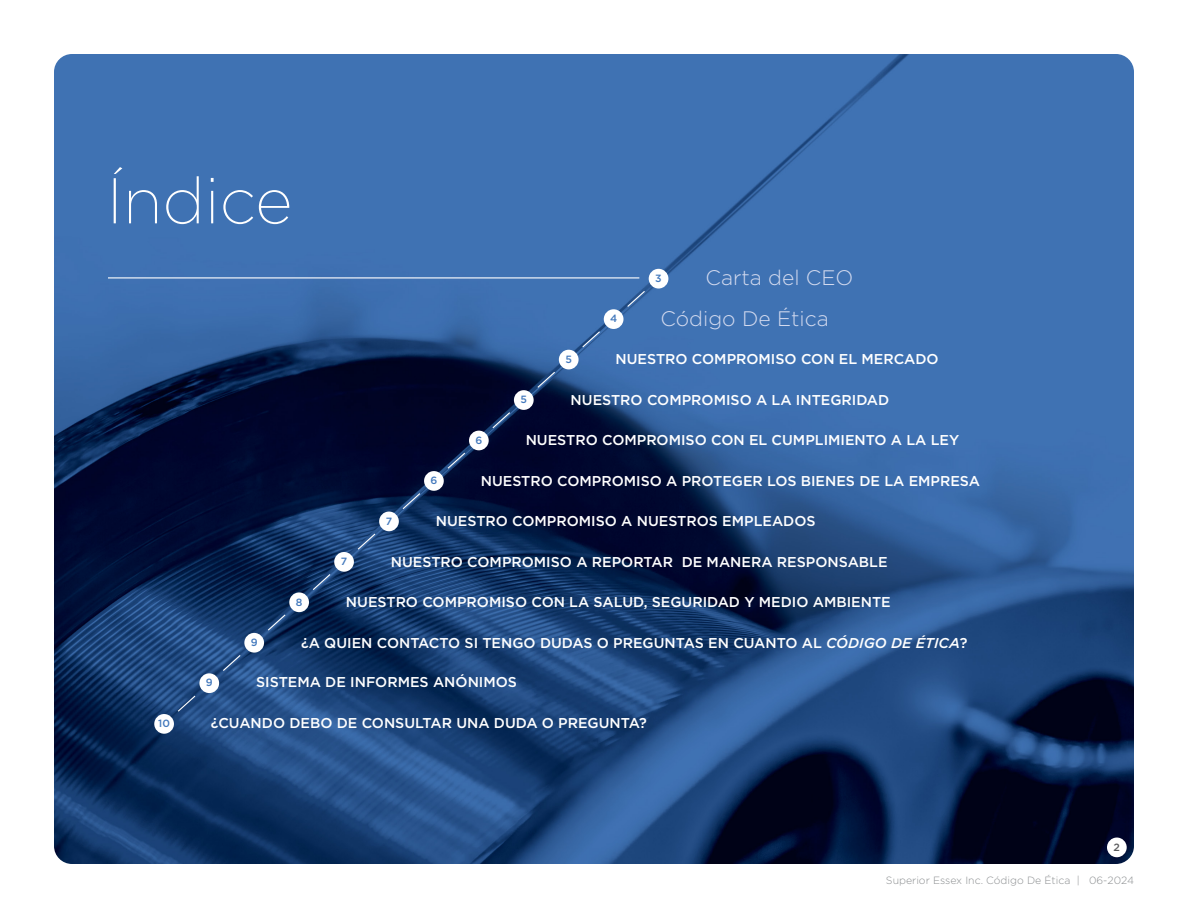
<style>
.page{position:relative;width:1188px;height:918px;background:#fff}
.page>*{position:absolute;margin:0;border:0;box-sizing:border-box;transform-origin:0 0}
.t1{font:200 64.5px "Gotham";color:#fff}
.t2{font:300 21px/40.5px "Gotham";color:#d3daef}
.t3{font:500 14.25px "Gotham";color:#fff}
.t4{font:300 10.5px "Gotham";color:#8b8e90}
.t5{font:500 10.5px "Gotham";color:#4278bc}
.t6{font:500 10.5px "Gotham";color:#58595b}
.s1{font-style:italic}
</style>
<div class="page">
<img style="left:54px;top:54px;width:1080px;height:810px">
<svg style="left:177px;top:694px;width:20px;height:19px"></svg>
<div style="left:154px;top:714px;width:20px;height:20px;background:#fff;border-radius:50%"></div>
<hr style="left:108px;top:277px;width:531px;height:1px;background:#fff">
<svg style="left:222px;top:654px;width:20px;height:18px"></svg>
<svg style="left:267px;top:613px;width:20px;height:19px"></svg>
<svg style="left:312px;top:573px;width:20px;height:18px"></svg>
<svg style="left:357px;top:532px;width:20px;height:19px"></svg>
<svg style="left:401px;top:492px;width:20px;height:18px"></svg>
<svg style="left:446px;top:452px;width:20px;height:18px"></svg>
<svg style="left:491px;top:411px;width:20px;height:18px"></svg>
<svg style="left:536px;top:371px;width:20px;height:18px"></svg>
<svg style="left:581px;top:330px;width:20px;height:19px"></svg>
<svg style="left:626px;top:290px;width:20px;height:18px"></svg>
<div style="left:649px;top:269px;width:19px;height:20px;background:#fff;border-radius:50%"></div>
<div style="left:604px;top:309px;width:19px;height:20px;background:#fff;border-radius:50%"></div>
<div style="left:559px;top:350px;width:20px;height:19px;background:#fff;border-radius:50%"></div>
<div style="left:514px;top:390px;width:20px;height:20px;background:#fff;border-radius:50%"></div>
<div style="left:469px;top:431px;width:20px;height:19px;background:#fff;border-radius:50%"></div>
<div style="left:424px;top:471px;width:20px;height:20px;background:#fff;border-radius:50%"></div>
<div style="left:379px;top:512px;width:20px;height:19px;background:#fff;border-radius:50%"></div>
<div style="left:334px;top:552px;width:20px;height:20px;background:#fff;border-radius:50%"></div>
<div style="left:289px;top:592px;width:20px;height:20px;background:#fff;border-radius:50%"></div>
<div style="left:244px;top:633px;width:20px;height:20px;background:#fff;border-radius:50%"></div>
<div style="left:199px;top:673px;width:20px;height:20px;background:#fff;border-radius:50%"></div>
<div style="left:1107px;top:838px;width:20px;height:19px;background:#fff;border-radius:50%"></div>
<h1 class="t1" style="left:106px;top:160px;width:188px">Índice</h1>
<p class="t5" style="left:296px;top:595px;width:8px">8</p>
<h2 class="t2" style="left:660px;top:257px;width:194px;text-indent:45px">Carta del CEO<br>Código De Ética</h2>
<p class="t3" style="left:616px;top:350px;width:325px">NUESTRO COMPROMISO CON EL MERCADO</p>
<p class="t3" style="left:571px;top:390px;width:320px">NUESTRO COMPROMISO A LA INTEGRIDAD</p>
<p class="t3" style="left:526px;top:431px;width:435px">NUESTRO COMPROMISO CON EL CUMPLIMIENTO A LA LEY</p>
<p class="t3" style="left:481px;top:471px;width:501px">NUESTRO COMPROMISO A PROTEGER LOS BIENES DE LA EMPRESA</p>
<p class="t3" style="left:436px;top:512px;width:381px">NUESTRO COMPROMISO A NUESTROS EMPLEADOS</p>
<p class="t3" style="left:391px;top:552px;width:498px">NUESTRO COMPROMISO A REPORTAR DE MANERA RESPONSABLE</p>
<p class="t3" style="left:346px;top:593px;width:546px">NUESTRO COMPROMISO CON LA SALUD, SEGURIDAD Y MEDIO AMBIENTE</p>
<p class="t5" style="left:655px;top:271px;width:8px">3</p>
<p class="t5" style="left:610px;top:312px;width:9px">4</p>
<p class="t5" style="left:565px;top:352px;width:8px">5</p>
<p class="t5" style="left:521px;top:393px;width:8px">5</p>
<p class="t5" style="left:475px;top:433px;width:8px">6</p>
<p class="t5" style="left:430px;top:474px;width:8px">6</p>
<p class="t5" style="left:386px;top:514px;width:8px">7</p>
<p class="t5" style="left:341px;top:555px;width:8px">7</p>
<p class="t5" style="left:206px;top:676px;width:8px">9</p>
<p class="t5" style="left:251px;top:635px;width:8px">9</p>
<p class="t3" style="left:301px;top:633px;width:668px">¿A QUIEN CONTACTO SI TENGO DUDAS O PREGUNTAS EN CUANTO AL <span class="s1">CÓDIGO DE ÉTICA</span>?</p>
<p class="t3" style="left:256px;top:673px;width:262px">SISTEMA DE INFORMES ANÓNIMOS</p>
<p class="t5" style="left:158px;top:717px;width:13px">10</p>
<p class="t3" style="left:211px;top:714px;width:437px">¿CUANDO DEBO DE CONSULTAR UNA DUDA O PREGUNTA?</p>
<p class="t6" style="left:1114px;top:840px;width:8px">2</p>
<p class="t4" style="left:886px;top:873px;width:250px">Superior Essex Inc. Código De Ética | 06-2024</p>
</div>
